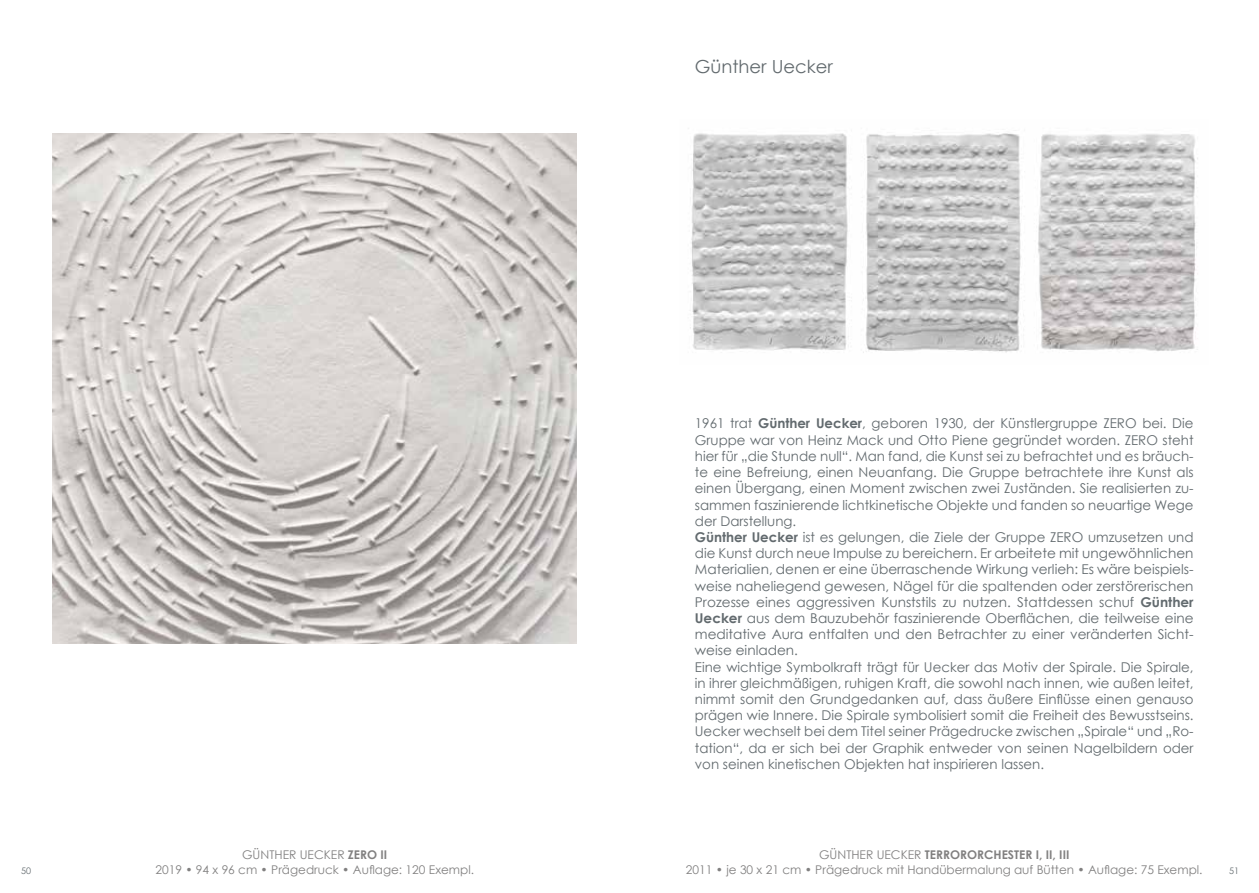
<style>
.page{position:relative;width:1259px;height:893px;background:#fff}
.page>*{position:absolute;margin:0;border:0;box-sizing:border-box;transform-origin:0 0}
.t1{font:18px "Century Gothic";color:#626a6e}
.t2{font:13.5px/16.2px "Century Gothic";color:#626a6e}
.t3{font:12px/14.4px "Century Gothic";color:#818080;text-align:center}
.t4{font:9px "Century Gothic";color:#626a6e}
.s1{font-weight:700}
</style>
<div class="page">
<img style="left:53px;top:134px;width:524px;height:509px">
<img style="left:690px;top:133px;width:508px;height:220px">
<h1 class="t1" style="left:695px;top:54px;width:140px">Günther Uecker</h1>
<p class="t2" style="left:695px;top:415px;width:500px">1961 trat <span class="s1">Günther Uecker</span>, geboren 1930, der Künstlergruppe ZERO bei. Die Gruppe war von Heinz Mack und Otto Piene gegründet worden. ZERO steht hier für „die Stunde null“. Man fand, die Kunst sei zu befrachtet und es bräuch&shy;te eine Befreiung, einen Neuanfang. Die Gruppe betrachtete ihre Kunst als einen Übergang, einen Moment zwischen zwei Zuständen. Sie realisierten zu&shy;sammen faszinierende lichtkinetische Objekte und fanden so neuartige Wege der Darstellung.<br><span class="s1">Günther Uecker</span> ist es gelungen, die Ziele der Gruppe ZERO umzusetzen und die Kunst durch neue Impulse zu bereichern. Er arbeitete mit ungewöhnlichen Materialien, denen er eine überraschende Wirkung verlieh: Es wäre beispiels&shy;weise naheliegend gewesen, Nägel für die spaltenden oder zerstörerischen Prozesse eines aggressiven Kunststils zu nutzen. Stattdessen schuf <span class="s1">Günther Uecker</span> aus dem Bauzubehör faszinierende Oberflächen, die teilweise eine meditative Aura entfalten und den Betrachter zu einer veränderten Sicht&shy;weise einladen.<br>Eine wichtige Symbolkraft trägt für Uecker das Motiv der Spirale. Die Spirale, in ihrer gleichmäßigen, ruhigen Kraft, die sowohl nach innen, wie außen leitet, nimmt somit den Grundgedanken auf, dass äußere Einflüsse einen genauso prägen wie Innere. Die Spirale symbolisiert somit die Freiheit des Bewusstseins.<br>Uecker wechselt bei dem Titel seiner Prägedrucke zwischen „Spirale“ und „Ro&shy;tation“, da er sich bei der Graphik entweder von seinen Nagelbildern oder von seinen kinetischen Objekten hat inspirieren lassen.</p>
<p class="t3" style="left:155px;top:848px;width:320px">GÜNTHER UECKER <span class="s1">ZERO II<br></span>2019 • 94 x 96 cm • Prägedruck • Auflage: 120 Exempl.</p>
<p class="t3" style="left:686px;top:848px;width:518px">GÜNTHER UECKER <span class="s1">TERRORORCHESTER I, II, III<br></span>2011 • je 30 x 21 cm • Prägedruck mit Handübermalung auf Bütten • Auflage: 75 Exempl.</p>
<p class="t4" style="left:21px;top:865px;width:11px">50</p>
<p class="t4" style="left:1229px;top:865px;width:11px">51</p>
</div>
